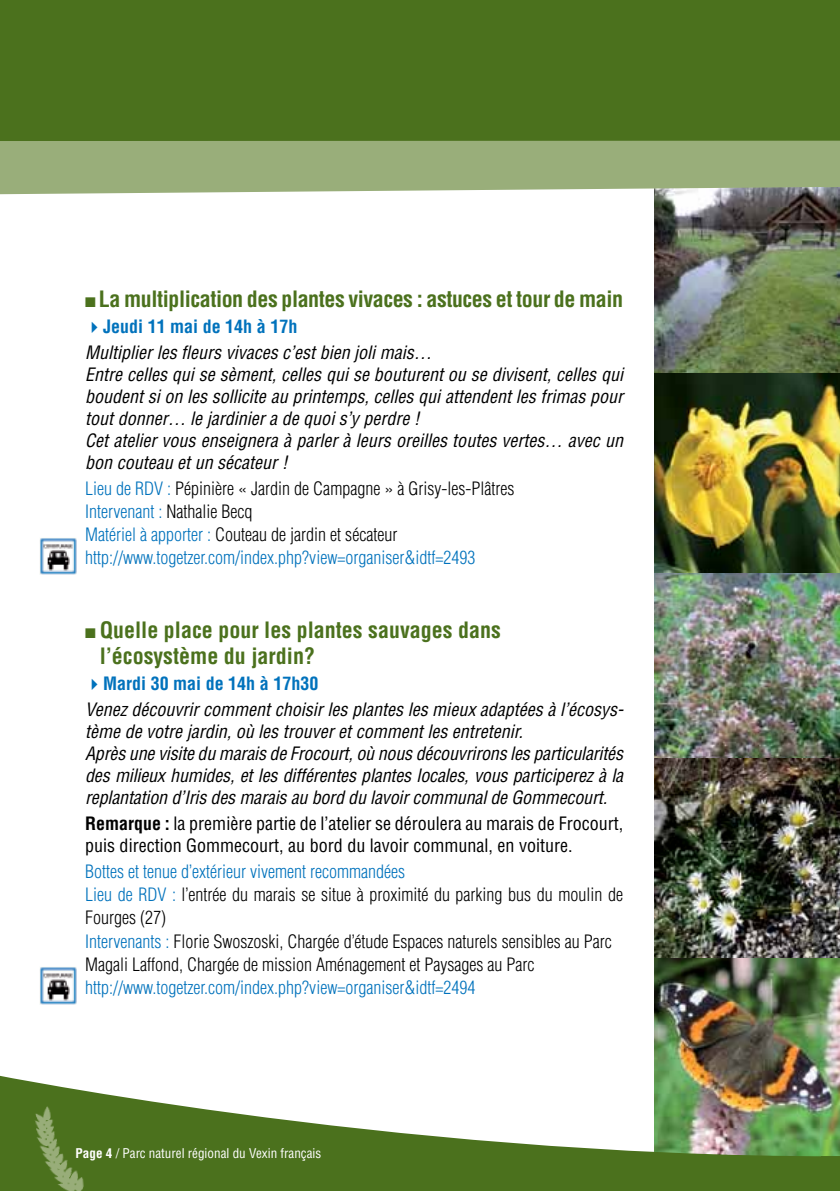
<style>
.page{position:relative;width:840px;height:1191px;background:#fff}
.page>*{position:absolute;margin:0;border:0;box-sizing:border-box;transform-origin:0 0}
.t1{font:700 condensed 22px/26px "Helvetica LT Std";color:#4b711d}
.t2{font:700 condensed 22px "Helvetica LT Std";letter-spacing:-.02em;color:#4b711d}
.t3{font:italic condensed 18px/22px "Helvetica LT Std";color:#000}
.t4{font:300 condensed 18px/23px "Helvetica LT Std";color:#000}
.t5{font:300 condensed 18px/23px "Helvetica LT Std";color:#0072bc}
.t6{font:condensed 18px/22px "Helvetica LT Std";color:#000}
.t7{font:condensed 13.2px "Helvetica LT Std";color:#fff}
.s1{color:#0072bc}
.s2{font-weight:700;font-style:normal;color:#0072bc}
.s3{color:#000}
.s4{font-weight:700}
</style>
<div class="page">
<img style="left:654px;top:194px;width:185px;height:564px">
<img style="left:654px;top:758px;width:185px;height:200px">
<img style="left:654px;top:958px;width:185px;height:112px">
<svg style="left:0;top:1070px;width:839px;height:121px"></svg>
<svg style="left:0;top:141px;width:839px;height:53px;background:#9db180"></svg>
<div style="left:0;top:0;width:839px;height:141px;background:#4b711d"></div>
<img style="left:31px;top:1099px;width:67px;height:92px">
<img style="left:40px;top:967px;width:36px;height:37px">
<img style="left:40px;top:538px;width:36px;height:36px">
<p class="t2" style="left:85px;top:285px;width:539px">■ La multiplication des plantes vivaces : astuces et tour de main</p>
<p class="t3" style="left:85px;top:314px;width:348px;line-height:26px"><span class="s1">✔</span><span class="s2">Jeudi 11 mai de 14h à 17h<br></span>Multiplier les fleurs vivaces c’est bien joli mais…</p>
<p class="t3" style="left:85px;top:364px;width:539px">Entre celles qui se sèment, celles qui se bouturent ou se divisent, celles qui boudent si on les sollicite au printemps, celles qui attendent les frimas pour tout donner… le jardinier a de quoi s’y perdre !<br>Cet atelier vous enseignera à parler à leurs oreilles toutes vertes… avec un bon couteau et un sécateur !</p>
<p class="t5" style="left:85px;top:477px;width:430px">Lieu de RDV : <span class="s3">Pépinière « Jardin de Campagne » à Grisy-les-Plâtres </span>Intervenant : <span class="s3">Nathalie Becq<br></span>Matériel à apporter : <span class="s3">Couteau de jardin et sécateur </span>http://www.togetzer.com/index.php?view=organiser&amp;idtf=2493</p>
<p class="t1" style="left:100px;top:617px;width:402px;text-indent:-15px">■ Quelle place pour les plantes sauvages dans l’écosystème du jardin?</p>
<p class="t3" style="left:85px;top:671px;width:540px;line-height:26px"><span class="s1">✔</span><span class="s2">Mardi 30 mai de 14h à 17h30<br></span>Venez découvrir comment choisir les plantes les mieux adaptées à l’écosys-</p>
<p class="t3" style="left:85px;top:721px;width:539px">tème de votre jardin, où les trouver et comment les entretenir.<br>Après une visite du marais de Frocourt, où nous découvrirons les particularités des milieux humides, et les différentes plantes locales, vous participerez à la replantation d’Iris des marais au bord du lavoir communal de Gommecourt.</p>
<p class="t6" style="left:85px;top:812px;width:539px"><span class="s4">Remarque :</span> la première partie de l’atelier se déroulera au marais de Frocourt, puis direction Gommecourt, au bord du lavoir communal, en voiture.</p>
<p class="t4" style="left:85px;top:860px;width:539px"><span class="s1">Bottes et tenue d’extérieur vivement recommandées<br>Lieu de RDV :</span> l’entrée du marais se situe à proximité du parking bus du moulin de Fourges (27)<br><span class="s1">Intervenants :</span> Florie Swoszoski, Chargée d’étude Espaces naturels sensibles au Parc Magali Laffond, Chargée de mission Aménagement et Paysages au Parc</p>
<p class="t5" style="left:85px;top:975px;width:391px">http://www.togetzer.com/index.php?view=organiser&amp;idtf=2494</p>
<p class="t7" style="left:76px;top:1144px;width:247px"><span class="s4">Page 4</span> / Parc naturel régional du Vexin français</p>
</div>
